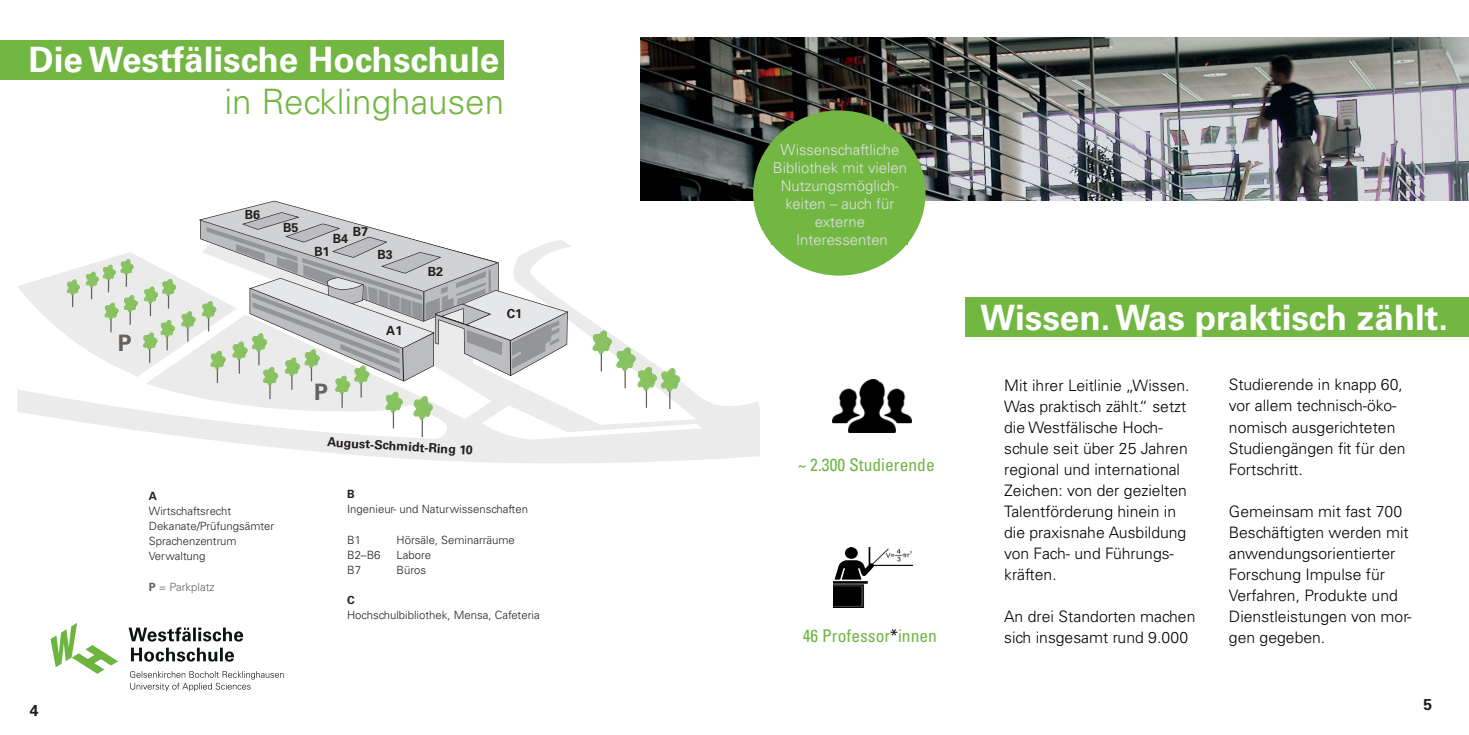
<style>
.page{position:relative;width:1469px;height:735px;background:#fff}
.page>*{position:absolute;margin:0;border:0;box-sizing:border-box;transform-origin:0 0}
.t1{font:700 35px "Univers LT Std";color:#fff}
.t2{font:300 35px "Univers LT Std";color:#73b743}
.t3{font:700 22.75px "Univers LT Std";color:#65615e}
.t4{font:condensed 17.5px "Univers LT Std";color:#6eb644}
.t5{font:300 15.75px/21px "Univers LT Std";color:#000}
.t6{font:300 14.88px/17.8px "Univers LT Std";color:#dfe2e4;text-align:center}
.t7{font:700 12.6px "Univers LT Std";color:#231f20}
.t8{font:300 11.38px/15px "Univers LT Std";color:#231f20}
.t9{font:300 11.38px "Univers LT Std";color:#65615e}
.t10{font:700 11.38px "Univers LT Std";color:#231f20}
.s1{color:#73b743}
.s2{font-weight:700}
.s3{color:#000}
</style>
<div class="page">
<img style="left:640px;top:38px;width:828px;height:162px">
<svg style="left:17px;top:244px;width:742px;height:219px"></svg>
<hr style="left:421px;top:409px;width:2px;height:28px;background:#65615e">
<svg style="left:592px;top:329px;width:89px;height:80px"></svg>
<div style="left:0;top:40px;width:503px;height:39px;background:#73b743"></div>
<img style="left:833px;top:547px;width:80px;height:59px">
<div style="left:831px;top:377px;width:80px;height:58px;background:linear-gradient(to right,#fff,#fff)"></div>
<img style="left:832px;top:379px;width:79px;height:53px">
<div style="left:753px;top:110px;width:172px;height:165px;background:#73b743;border-radius:50%"></div>
<div style="left:771px;top:144px;width:137px;height:101px;background:#73b743"></div>
<svg style="left:131px;top:647px;width:103px;height:14px"></svg>
<svg style="left:129px;top:627px;width:114px;height:14px"></svg>
<svg style="left:50px;top:623px;width:68px;height:50px"></svg>
<svg style="left:130px;top:671px;width:154px;height:19px"></svg>
<div style="left:965px;top:297px;width:503px;height:40px;background:#73b743"></div>
<svg style="left:66px;top:200px;width:502px;height:228px"></svg>
<h1 class="t1" style="left:19px;top:39px;width:482px"><span class="s1">.</span>Die Westfälische Hochschule</h1>
<h1 class="t2" style="left:224px;top:80px;width:281px">in Recklinghausen</h1>
<h2 class="t3" style="left:118px;top:329px;width:15px">P</h2>
<p class="t7" style="left:245px;top:206px;width:17px">B6</p>
<p class="t7" style="left:283px;top:220px;width:17px">B5</p>
<p class="t7" style="left:353px;top:224px;width:17px">B7</p>
<p class="t7" style="left:333px;top:231px;width:17px">B4</p>
<p class="t7" style="left:377px;top:247px;width:17px">B3</p>
<p class="t7" style="left:386px;top:323px;width:18px">A1</p>
<p class="t7" style="left:428px;top:264px;width:17px">B2</p>
<p class="t7" style="left:507px;top:306px;width:17px">C1</p>
<p class="t10" style="left:149px;top:489px;width:10px">A</p>
<p class="t8" style="left:149px;top:503px;width:127px">Wirtschaftsrecht<br>Dekanate/Prüfungsämter<br>Sprachenzentrum<br>Verwaltung</p>
<p class="t9" style="left:149px;top:579px;width:67px"><span class="s2">P</span> = Parkplatz</p>
<h2 class="t3" style="left:314px;top:378px;width:15px">P</h2>
<p class="t7" style="left:328px;top:434px;width:147px;rotate:3deg">August-Schmidt-Ring 10</p>
<p class="t10" style="left:347px;top:487px;width:9px">B</p>
<p class="t8" style="left:347px;top:501px;width:182px">Ingenieur- und Naturwissenschaften</p>
<p class="t8" style="left:347px;top:531px;width:15px">B1</p>
<p class="t8" style="left:396px;top:531px;width:120px">Hörsäle, Seminarräume</p>
<p class="t8" style="left:347px;top:546px;width:35px">B2–B6</p>
<p class="t8" style="left:396px;top:546px;width:36px">Labore</p>
<p class="t8" style="left:347px;top:562px;width:15px">B7</p>
<p class="t8" style="left:396px;top:562px;width:31px">Büros</p>
<p class="t10" style="left:347px;top:593px;width:9px">C</p>
<p class="t8" style="left:347px;top:607px;width:194px">Hochschulbibliothek, Mensa, Cafeteria</p>
<p class="t6" style="left:773px;top:141px;width:135px">Wissenschaftliche<br>Bibliothek mit vielen<br>Nutzungsmöglich&shy;keiten – auch für externe<br>Interessenten</p>
<p class="t4" style="left:797px;top:453px;width:139px">~ 2.300 Studierende</p>
<p class="t4" style="left:802px;top:624px;width:136px">46 Professor<span class="s3">*</span>innen</p>
<h1 class="t1" style="left:980px;top:297px;width:479px">Wissen. Was praktisch zählt.<span class="s1">.</span></h1>
<p class="t5" style="left:1004px;top:375px;width:187px">Mit ihrer Leitlinie „Wissen.<br>Was praktisch zählt.“ setzt die Westfälische Hoch&shy;schule seit über 25 Jahren regional und international<br>Zeichen: von der gezielten<br>Talentförderung hinein in die praxisnahe Ausbildung von Fach- und Führungs&shy;kräften.</p>
<p class="t5" style="left:1004px;top:606px;width:193px">An drei Standorten machen sich insgesamt rund 9.000</p>
<p class="t5" style="left:1228px;top:374px;width:178px">Studierende in knapp 60, vor allem technisch-öko&shy;nomisch ausgerichteten<br>Studiengängen fit für den<br>Fortschritt.</p>
<p class="t5" style="left:1228px;top:500px;width:184px">Gemeinsam mit fast 700<br>Beschäftigten werden mit anwendungsorientierter<br>Forschung Impulse für<br>Verfahren, Produkte und<br>Dienstleistungen von mor&shy;gen gegeben.</p>
</div>
